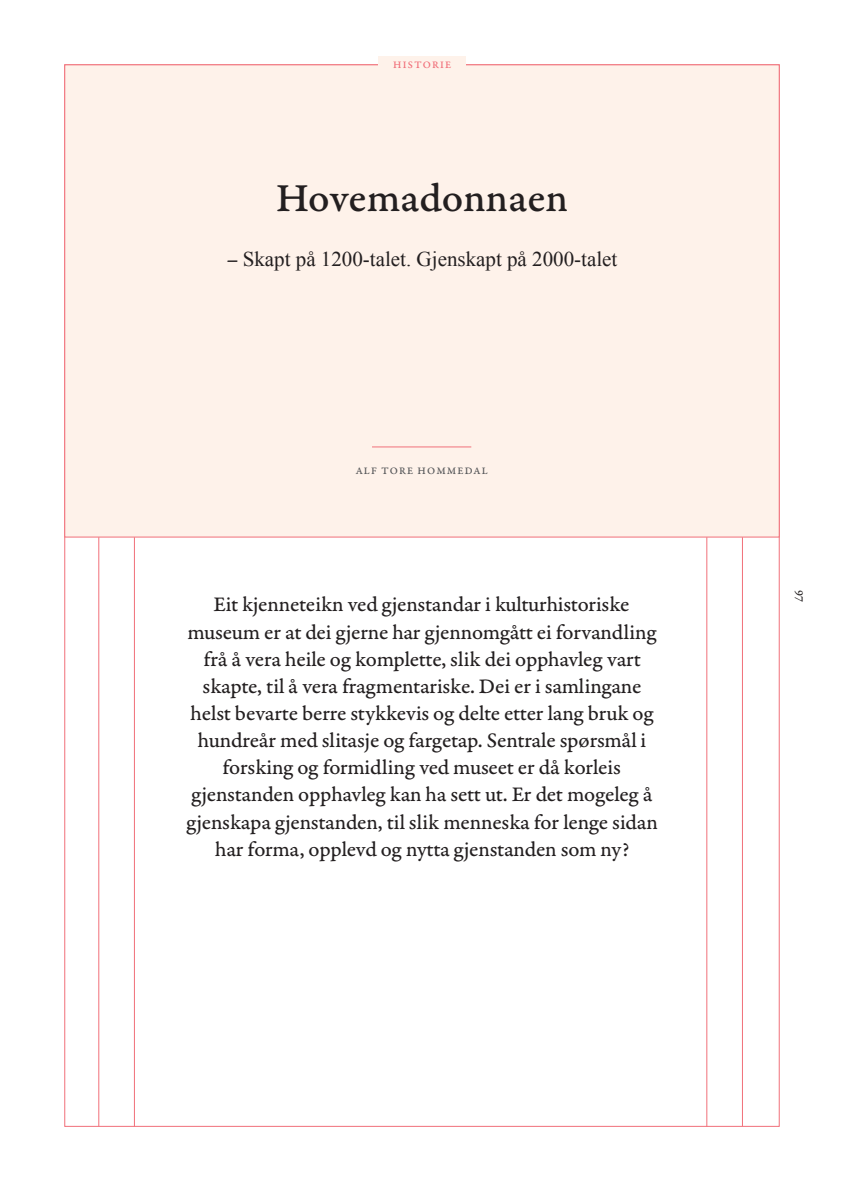
<style>
.page{position:relative;width:844px;height:1191px;background:#fff}
.page>*{position:absolute;margin:0;border:0;box-sizing:border-box;transform-origin:0 0}
.t1{font:42px "Garamond Premr Pro Med Capt";color:#231f20}
.t2{font:21.88px/27.1px "Garamond Premr Pro Capt";letter-spacing:-.01em;color:#231f20;text-align:center}
.t3{font:21px "Times New Roman";color:#231f20}
.t4{font:12.25px "Garamond Premr Pro Capt";color:#231f20}
.t5{font:10.5px "Garamond Premr Pro Med Capt";letter-spacing:.11em;color:#57585a}
.t6{font:10.5px "Garamond Premr Pro Med Capt";letter-spacing:.115em;color:#f1707a}
.s1{font-family:"Garamond Premr Pro Capt";font-size:21.88px}
</style>
<div class="page">
<div style="left:64px;top:65px;width:715px;height:472px;background:#fef2ea"></div>
<hr style="left:372px;top:446px;width:99px;height:1px;background:#f1707a">
<div style="left:378px;top:57px;width:87px;height:16px;background:#fef2ea"></div>
<hr style="left:134px;top:537px;width:1px;height:589px;background:#f1707a">
<hr style="left:706px;top:537px;width:1px;height:589px;background:#f1707a">
<hr style="left:98px;top:537px;width:1px;height:589px;background:#f1707a">
<hr style="left:742px;top:537px;width:1px;height:589px;background:#f1707a">
<p class="t6" style="left:393px;top:58px;width:59px">HISTORIE</p>
<h1 class="t1" style="left:275px;top:174px;width:294px">Hovemadonnaen</h1>
<p class="t3" style="left:226px;top:247px;width:392px"><span class="s1">–</span> Skapt på 1200-talet. Gjenskapt på 2000-talet</p>
<p class="t5" style="left:355px;top:465px;width:133px">ALF TORE HOMMEDAL</p>
<p class="t2" style="left:186px;top:592px;width:473px">Eit kjenneteikn ved gjenstandar i kulturhistoriske museum er at dei gjerne har gjennomgått ei forvandling frå å vera heile og komplette, slik dei opphavleg vart skapte, til å vera fragmentariske. Dei er i samlingane helst bevarte berre stykkevis og delte etter lang bruk og hundreår med slitasje og fargetap. Sentrale spørsmål i forsking og formidling ved museet er då korleis gjenstanden opphavleg kan ha sett ut. Er det mogeleg å gjenskapa gjenstanden, til slik menneska for lenge sidan har forma, opplevd og nytta gjenstanden som ny?</p>
<p class="t4" style="left:806px;top:589px;width:13px;rotate:90deg">97</p>
</div>
